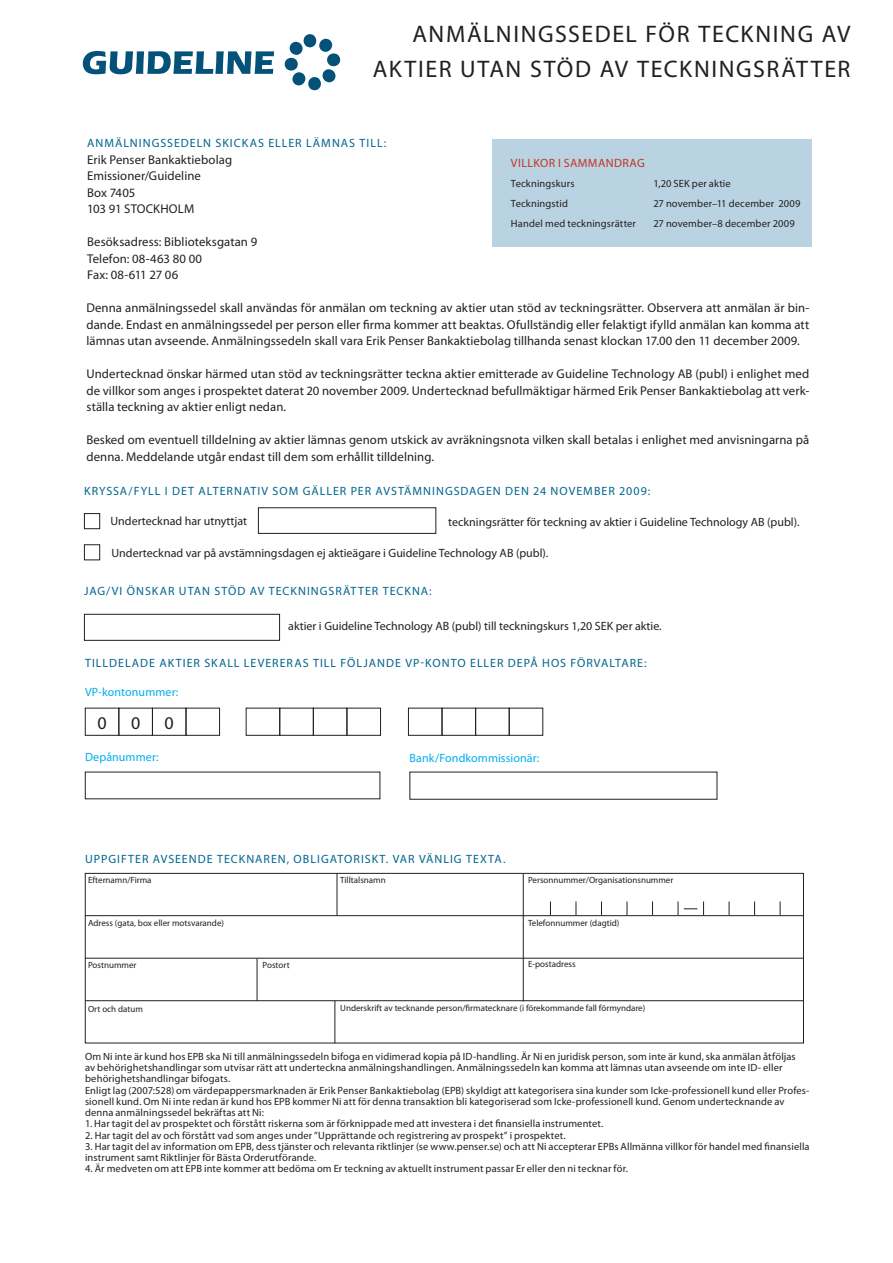
<style>
.page{position:relative;width:893px;height:1263px;background:#fff}
.page>*{position:absolute;margin:0;border:0;box-sizing:border-box;transform-origin:0 0}
.t1{font:24px/34.5px "Myriad Pro";letter-spacing:.065em;color:#231f20;text-align:right}
.t2{font:18px "Myriad Pro";color:#231f20}
.text__bröd{font:12.75px/16.5px "Myriad Pro";letter-spacing:.01em;color:#231f20;text-align:justify}
.text__mellanrub_1{font:12px "Myriad Pro";letter-spacing:.08em;color:#00658e}
.tabell__text{font:12px "Myriad Pro";color:#231f20}
.text__mellanrub_2{font:12px "Myriad Pro";letter-spacing:.01em;color:#00aeef}
.tabell___text_rubri{font:12px "Myriad Pro";letter-spacing:.035em;color:#c33424}
.tabell___text_summa{font:10.5px/11.2px "Myriad Pro";letter-spacing:.015em;color:#231f20}
.text__Bröd{font:9px "Myriad Pro";color:#231f20}
</style>
<div class="page">
<div style="left:85px;top:873px;width:719px;height:170px;border:1px solid #231f20"></div>
<hr style="left:85px;top:915px;width:719px;height:1px;background:#231f20">
<hr style="left:85px;top:958px;width:719px;height:1px;background:#231f20">
<hr style="left:523px;top:874px;width:1px;height:127px;background:#231f20">
<svg style="left:550px;top:901px;width:1px;height:14px"></svg>
<svg style="left:576px;top:901px;width:1px;height:14px"></svg>
<svg style="left:601px;top:901px;width:1px;height:14px"></svg>
<svg style="left:627px;top:901px;width:1px;height:14px"></svg>
<svg style="left:652px;top:901px;width:1px;height:14px"></svg>
<svg style="left:703px;top:901px;width:1px;height:14px"></svg>
<svg style="left:729px;top:901px;width:1px;height:14px"></svg>
<svg style="left:754px;top:901px;width:1px;height:14px"></svg>
<svg style="left:780px;top:901px;width:1px;height:14px"></svg>
<svg style="left:678px;top:901px;width:19px;height:14px"></svg>
<hr style="left:85px;top:1000px;width:719px;height:1px;background:#231f20">
<hr style="left:257px;top:958px;width:1px;height:43px;background:#231f20">
<hr style="left:335px;top:1001px;width:1px;height:42px;background:#231f20">
<hr style="left:337px;top:873px;width:1px;height:43px;background:#231f20">
<div style="left:84px;top:513px;width:16px;height:16px;border:1px solid #231f20"></div>
<div style="left:84px;top:544px;width:16px;height:16px;border:1px solid #231f20"></div>
<div style="left:258px;top:507px;width:178px;height:27px;border:1px solid #231f20"></div>
<div style="left:85px;top:708px;width:34px;height:27px;border:1px solid #231f20"></div>
<div style="left:152px;top:708px;width:34px;height:27px;border:1px solid #231f20"></div>
<div style="left:186px;top:708px;width:34px;height:27px;border:1px solid #231f20"></div>
<div style="left:313px;top:708px;width:34px;height:27px;border:1px solid #231f20"></div>
<div style="left:84px;top:614px;width:196px;height:26px;border:1px solid #231f20"></div>
<svg style="left:83px;top:51px;width:191px;height:23px"></svg>
<svg style="left:284px;top:34px;width:57px;height:56px"></svg>
<div style="left:492px;top:139px;width:319px;height:108px;background:#bad3e3"></div>
<p class="t1" style="left:373px;top:16px;width:479px">anmälningssedel för teckning av aktier utan stöd av teckningsrätter</p>
<p class="text__mellanrub_1" style="left:87px;top:136px;width:301px">anmälningssedeln skickas eller lämnas till:</p>
<p class="text__bröd" style="left:87px;top:151px;width:146px">Erik Penser Bankaktiebolag</p>
<p class="text__bröd" style="left:87px;top:168px;width:115px">Emissioner/Guideline</p>
<p class="text__bröd" style="left:87px;top:184px;width:50px">Box 7405</p>
<p class="text__bröd" style="left:87px;top:201px;width:100px">103 91 STOCKHOLM</p>
<p class="text__bröd" style="left:87px;top:234px;width:172px">Besöksadress: Biblioteksgatan 9</p>
<p class="text__bröd" style="left:87px;top:250px;width:116px">Telefon: 08-463 80 00</p>
<p class="text__bröd" style="left:87px;top:267px;width:93px">Fax: 08-611 27 06</p>
<p class="text__bröd" style="left:86px;top:299px;width:724px">Denna anmälningssedel skall användas för anmälan om teckning av aktier utan stöd av teckningsrätter. Observera att anmälan är bin&shy;dande. Endast en anmälningssedel per person eller firma kommer att beaktas. Ofullständig eller felaktigt ifylld anmälan kan komma att lämnas utan avseende. Anmälningssedeln skall vara Erik Penser Bankaktiebolag tillhanda senast klockan 17.00 den 11 december 2009.</p>
<p class="text__bröd" style="left:86px;top:365px;width:724px">Undertecknad önskar härmed utan stöd av teckningsrätter teckna aktier emitterade av Guideline Technology AB (publ) i enlighet med de villkor som anges i prospektet daterat 20 november 2009. Undertecknad befullmäktigar härmed Erik Penser Bankaktiebolag att verk&shy;ställa teckning av aktier enligt nedan.</p>
<p class="text__bröd" style="left:86px;top:431px;width:724px">Besked om eventuell tilldelning av aktier lämnas genom utskick av avräkningsnota vilken skall betalas i enlighet med anvisningarna på denna. Meddelande utgår endast till dem som erhållit tilldelning.</p>
<p class="tabell___text_rubri" style="left:511px;top:156px;width:135px">villkor i sammandrag</p>
<p class="tabell___text_summa" style="left:511px;top:178px;width:65px">Teckningskurs</p>
<p class="tabell___text_summa" style="left:653px;top:178px;width:79px">1,20 SEK per aktie</p>
<p class="tabell___text_summa" style="left:511px;top:197px;width:59px">Teckningstid</p>
<p class="tabell___text_summa" style="left:653px;top:197px;width:149px">27 november–11 december 2009</p>
<p class="tabell___text_summa" style="left:511px;top:217px;width:127px">Handel med teckningsrätter</p>
<p class="tabell___text_summa" style="left:653px;top:217px;width:143px">27 november–8 december 2009</p>
<p class="text__mellanrub_1" style="left:84px;top:483px;width:568px">Kryssa/fyll i det alternativ som gäller per avstämningsdagen den 24 november 2009:</p>
<p class="tabell__text" style="left:111px;top:514px;width:138px">Undertecknad har utnyttjat</p>
<p class="tabell__text" style="left:448px;top:514px;width:353px">teckningsrätter för teckning av aktier i Guideline Technology AB (publ).</p>
<p class="tabell__text" style="left:112px;top:545px;width:438px">Undertecknad var på avstämningsdagen ej aktieägare i Guideline Technology AB (publ).</p>
<p class="text__mellanrub_1" style="left:84px;top:583px;width:349px">Jag/vi önskar utan stöd av teckningsrätter teckna:</p>
<p class="tabell__text" style="left:288px;top:618px;width:375px">aktier i Guideline Technology AB (publ) till teckningskurs 1,20 SEK per aktie.</p>
<p class="text__mellanrub_1" style="left:85px;top:656px;width:563px">tilldelade aktier skall levereras till följande vp-konto eller depå hos förvaltare:</p>
<p class="text__mellanrub_2" style="left:85px;top:685px;width:95px">VP-kontonummer:</p>
<p class="t2" style="left:97px;top:712px;width:11px">0</p>
<p class="t2" style="left:131px;top:712px;width:11px">0</p>
<p class="t2" style="left:165px;top:712px;width:11px">0</p>
<p class="text__mellanrub_2" style="left:85px;top:749px;width:75px">Depånummer:</p>
<p class="text__mellanrub_2" style="left:410px;top:750px;width:131px">Bank/Fondkommissionär:</p>
<p class="text__mellanrub_1" style="left:85px;top:852px;width:422px">uppgifter avseende tecknaren, obligatoriskt. var vänlig texta.</p>
<p class="text__Bröd" style="left:88px;top:874px;width:65px">Efternamn/Firma</p>
<p class="text__Bröd" style="left:340px;top:874px;width:47px">Tilltalsnamn</p>
<p class="text__Bröd" style="left:528px;top:874px;width:147px">Personnummer/Organisationsnummer</p>
<p class="text__Bröd" style="left:88px;top:917px;width:137px">Adress (gata, box eller motsvarande)</p>
<p class="text__Bröd" style="left:528px;top:917px;width:93px">Telefonnummer (dagtid)</p>
<p class="text__Bröd" style="left:88px;top:959px;width:50px">Postnummer</p>
<p class="text__Bröd" style="left:88px;top:1003px;width:56px">Ort och datum</p>
<p class="text__Bröd" style="left:263px;top:959px;width:29px">Postort</p>
<p class="text__Bröd" style="left:528px;top:959px;width:49px">E-postadress</p>
<p class="text__Bröd" style="left:340px;top:1002px;width:307px">Underskrift av tecknande person/firmatecknare (i förekommande fall förmyndare)</p>
<p class="tabell___text_summa" style="left:85px;top:1050px;width:712px">Om Ni inte är kund hos EPB ska Ni till anmälningssedeln bifoga en vidimerad kopia på ID-handling. Är Ni en juridisk person, som inte är kund, ska anmälan åtföljas av behörighetshandlingar som utvisar rätt att underteckna anmälningshandlingen. Anmälningssedeln kan komma att lämnas utan avseende om inte ID- eller behörighetshandlingar bifogats.</p>
<p class="tabell___text_summa" style="left:85px;top:1084px;width:726px">Enligt lag (2007:528) om värdepappersmarknaden är Erik Penser Bankaktiebolag (EPB) skyldigt att kategorisera sina kunder som Icke-professionell kund eller Profes&shy;sionell kund. Om Ni inte redan är kund hos EPB kommer Ni att för denna transaktion bli kategoriserad som Icke-professionell kund. Genom undertecknande av denna anmälningssedel bekräftas att Ni:</p>
<p class="tabell___text_summa" style="left:85px;top:1118px;width:520px">1. Har tagit del av prospektet och förstått riskerna som är förknippade med att investera i det finansiella instrumentet.</p>
<p class="tabell___text_summa" style="left:85px;top:1129px;width:482px">2. Har tagit del av och förstått vad som anges under ”Upprättande och registrering av prospekt” i prospektet.</p>
<p class="tabell___text_summa" style="left:85px;top:1140px;width:726px">3. Har tagit del av information om EPB, dess tjänster och relevanta riktlinjer (se www.penser.se) och att Ni accepterar EPBs Allmänna villkor för handel med finansiella instrument samt Riktlinjer för Bästa Orderutförande.</p>
<p class="tabell___text_summa" style="left:85px;top:1163px;width:544px">4. Är medveten om att EPB inte kommer att bedöma om Er teckning av aktuellt instrument passar Er eller den ni tecknar för.</p>
</div>
